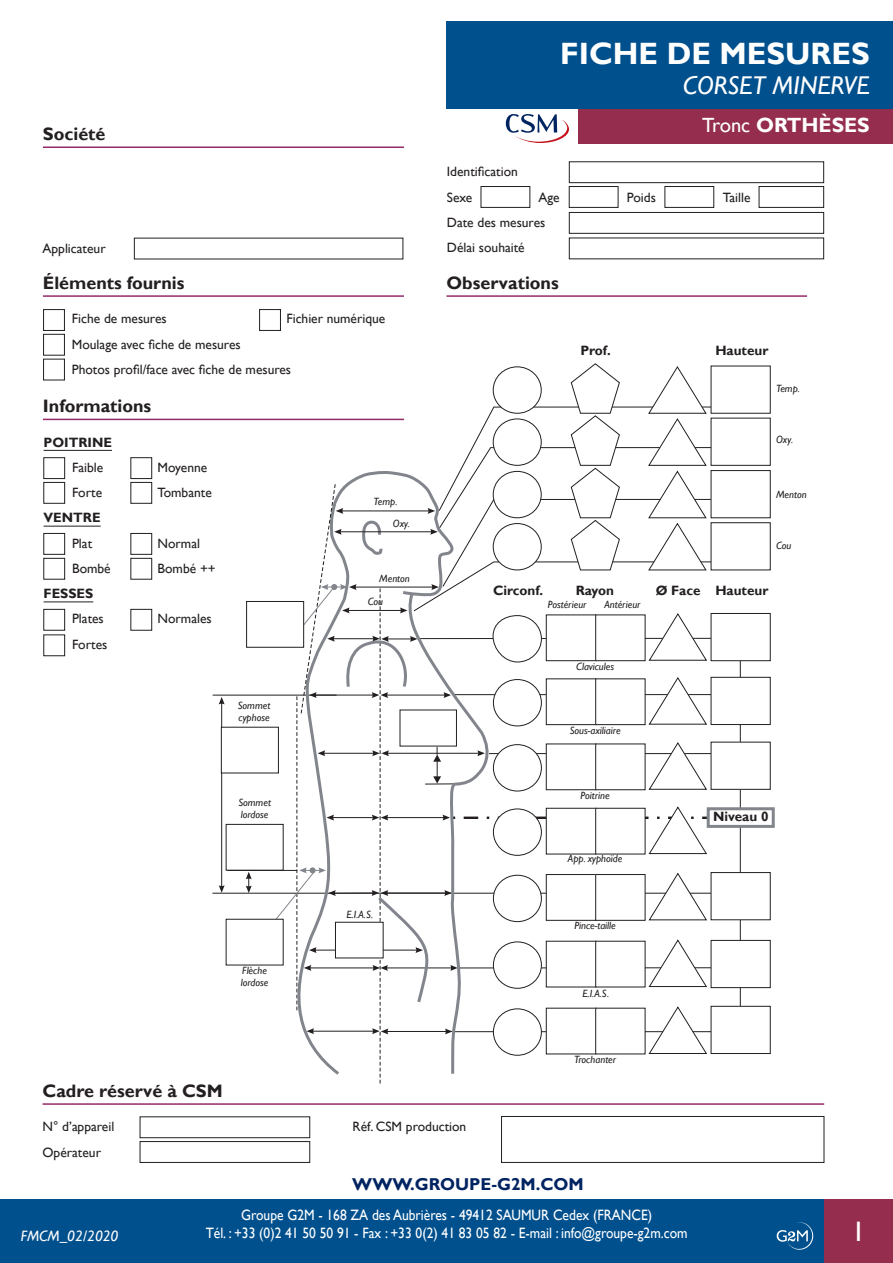
<style>
.page{position:relative;width:893px;height:1263px;background:#fff}
.page>*{position:absolute;margin:0;border:0;box-sizing:border-box;transform-origin:0 0}
.t1{font:700 30.9px "Gill Sans";color:#fff}
.t2{font:28.2px "Gill Sans";color:#fff}
.t3{font:italic 25.65px "Gill Sans";color:#fff}
.t4{font:700 20.55px "Gill Sans";color:#fff}
.t5{font:700 18px "Gill Sans";color:#231f20}
.t6{font:700 17.1px "Gill Sans";color:#002361}
.t7{font:15px/18px "Gill Sans";color:#fff;text-align:center;scale:.9 1}
.t8{font:italic 15px "Gill Sans";color:#fff}
.t9{font:13.5px/25.2px "Gill Sans";color:#231f20}
.t10{font:700 13.5px "Gill Sans";color:#231f20}
.t11{font:italic 10.5px/11.7px "Gill Sans";color:#231f20}
.s1{font-weight:400}
</style>
<div class="page">
<div style="left:578px;top:105px;width:315px;height:39px;background:#942d4e"></div>
<div style="left:446px;top:21px;width:447px;height:88px;background:#01508e"></div>
<div style="left:0;top:1199px;width:893px;height:64px;background:#01508e"></div>
<div style="left:824px;top:1199px;width:69px;height:64px;background:#942d4e"></div>
<svg style="left:777px;top:1222px;width:37px;height:28px"></svg>
<svg style="left:506px;top:114px;width:63px;height:29px"></svg>
<hr style="left:446px;top:295px;width:361px;height:2px;background:#932b69">
<hr style="left:43px;top:419px;width:361px;height:1px;background:#932b69">
<hr style="left:44px;top:450px;width:68px;height:1px;background:#231f20">
<hr style="left:44px;top:526px;width:57px;height:1px;background:#231f20">
<hr style="left:44px;top:601px;width:49px;height:1px;background:#231f20">
<div style="left:44px;top:533px;width:21px;height:21px;border:1px solid #231f20"></div>
<div style="left:44px;top:558px;width:21px;height:21px;border:1px solid #231f20"></div>
<div style="left:44px;top:609px;width:21px;height:21px;border:1px solid #231f20"></div>
<div style="left:44px;top:635px;width:21px;height:21px;border:1px solid #231f20"></div>
<div style="left:131px;top:533px;width:21px;height:21px;border:1px solid #231f20"></div>
<div style="left:131px;top:558px;width:21px;height:21px;border:1px solid #231f20"></div>
<div style="left:131px;top:609px;width:21px;height:21px;border:1px solid #231f20"></div>
<div style="left:44px;top:457px;width:21px;height:22px;border:1px solid #231f20"></div>
<div style="left:44px;top:482px;width:21px;height:21px;border:1px solid #231f20"></div>
<div style="left:131px;top:457px;width:21px;height:22px;border:1px solid #231f20"></div>
<div style="left:131px;top:482px;width:21px;height:21px;border:1px solid #231f20"></div>
<hr style="left:212px;top:893px;width:557px;height:1px;background:#231f20">
<div style="left:707px;top:807px;width:68px;height:21px;border:3px solid #82858c"></div>
<hr style="left:227px;top:870px;width:70px;height:1px;background:#231f20">
<svg style="left:246px;top:872px;width:6px;height:21px"></svg>
<hr style="left:221px;top:701px;width:1px;height:186px;background:#231f20">
<hr style="left:213px;top:695px;width:123px;height:1px;background:#231f20">
<svg style="left:219px;top:697px;width:6px;height:7px"></svg>
<svg style="left:219px;top:885px;width:6px;height:8px"></svg>
<div style="left:226px;top:824px;width:57px;height:46px;border:1px solid #231f20"></div>
<div style="left:226px;top:919px;width:57px;height:46px;border:1px solid #231f20"></div>
<div style="left:221px;top:727px;width:58px;height:46px;border:1px solid #231f20"></div>
<svg style="left:296px;top:472px;width:76px;height:603px"></svg>
<hr style="left:348px;top:610px;width:55px;height:1px;background:#231f20">
<hr style="left:354px;top:587px;width:78px;height:1px;background:#231f20">
<hr style="left:340px;top:531px;width:91px;height:1px;background:#231f20">
<hr style="left:341px;top:510px;width:87px;height:1px;background:#231f20">
<svg style="left:372px;top:363px;width:402px;height:720px"></svg>
<svg style="left:275px;top:483px;width:82px;height:527px"></svg>
<div style="left:247px;top:601px;width:57px;height:46px;background:#fff"></div>
<div style="left:246px;top:601px;width:58px;height:46px;border:1px solid #231f20"></div>
<hr style="left:43px;top:295px;width:361px;height:2px;background:#932b69">
<div style="left:43px;top:309px;width:22px;height:22px;border:1px solid #231f20"></div>
<div style="left:259px;top:309px;width:22px;height:22px;border:1px solid #231f20"></div>
<div style="left:43px;top:334px;width:22px;height:21px;border:1px solid #231f20"></div>
<div style="left:43px;top:359px;width:22px;height:21px;border:1px solid #231f20"></div>
<hr style="left:43px;top:1103px;width:781px;height:2px;background:#932b69">
<div style="left:140px;top:1116px;width:170px;height:22px;border:1px solid #231f20"></div>
<div style="left:140px;top:1141px;width:170px;height:21px;border:1px solid #231f20"></div>
<div style="left:501px;top:1116px;width:323px;height:46px;border:1px solid #231f20"></div>
<hr style="left:43px;top:146px;width:361px;height:2px;background:#932b69">
<div style="left:569px;top:162px;width:255px;height:21px;border:1px solid #231f20"></div>
<div style="left:481px;top:186px;width:49px;height:22px;border:1px solid #231f20"></div>
<div style="left:569px;top:186px;width:49px;height:22px;border:1px solid #231f20"></div>
<div style="left:665px;top:186px;width:49px;height:22px;border:1px solid #231f20"></div>
<div style="left:759px;top:186px;width:65px;height:22px;border:1px solid #231f20"></div>
<div style="left:569px;top:212px;width:255px;height:22px;border:1px solid #231f20"></div>
<h3 class="t5" style="left:43px;top:126px;width:64px">Société</h3>
<p class="t9" style="left:43px;top:237px;width:65px">Applicateur</p>
<h3 class="t5" style="left:43px;top:275px;width:143px">Éléments fournis</h3>
<p class="t9" style="left:72px;top:307px;width:96px">Fiche de mesures</p>
<p class="t9" style="left:286px;top:307px;width:100px">Fichier numérique</p>
<p class="t9" style="left:72px;top:332px;width:221px">Moulage avec fiche de mesures<br>Photos profil/face avec fiche de mesures</p>
<h3 class="t5" style="left:43px;top:399px;width:110px">Informations</h3>
<p class="t10" style="left:44px;top:436px;width:70px">POITRINE</p>
<p class="t9" style="left:72px;top:456px;width:33px">Faible</p>
<p class="t9" style="left:158px;top:456px;width:51px">Moyenne</p>
<p class="t9" style="left:72px;top:481px;width:32px">Forte</p>
<p class="t9" style="left:158px;top:481px;width:56px">Tombante</p>
<p class="t10" style="left:44px;top:512px;width:59px">VENTRE</p>
<p class="t9" style="left:72px;top:531px;width:22px">Plat</p>
<p class="t9" style="left:158px;top:531px;width:44px">Normal</p>
<p class="t9" style="left:72px;top:557px;width:40px">Bombé</p>
<p class="t9" style="left:158px;top:557px;width:60px">Bombé ++</p>
<p class="t10" style="left:44px;top:588px;width:51px">FESSES</p>
<p class="t9" style="left:72px;top:607px;width:33px">Plates</p>
<p class="t9" style="left:158px;top:607px;width:56px">Normales</p>
<p class="t9" style="left:72px;top:632px;width:37px">Fortes</p>
<p class="t11" style="left:238px;top:701px;width:34px">Sommet cyphose</p>
<p class="t11" style="left:238px;top:798px;width:34px">Sommet lordose</p>
<p class="t11" style="left:241px;top:966px;width:29px">Flèche lordose</p>
<p class="t11" style="left:374px;top:497px;width:25px">Temp.</p>
<p class="t11" style="left:393px;top:518px;width:19px">Oxy.</p>
<p class="t11" style="left:379px;top:573px;width:32px">Menton</p>
<p class="t11" style="left:368px;top:596px;width:17px">Cou</p>
<p class="t11" style="left:346px;top:910px;width:28px">E.I.A.S.</p>
<h1 class="t1" style="left:560px;top:40px;width:311px">FICHE DE MESURES</h1>
<h3 class="t3" style="left:683px;top:75px;width:188px">CORSET MINERVE</h3>
<h3 class="t4" style="left:702px;top:117px;width:169px"><span class="s1">Tronc</span> ORTHÈSES</h3>
<p class="t9" style="left:447px;top:159px;width:73px">Identification<br>Sexe</p>
<p class="t9" style="left:538px;top:185px;width:23px">Age</p>
<p class="t9" style="left:627px;top:185px;width:31px">Poids</p>
<p class="t9" style="left:723px;top:185px;width:29px">Taille</p>
<p class="t9" style="left:447px;top:211px;width:100px">Date des mesures<br>Délai souhaité</p>
<h3 class="t5" style="left:446px;top:275px;width:114px">Observations</h3>
<p class="t10" style="left:580px;top:345px;width:32px">Prof.</p>
<p class="t10" style="left:715px;top:345px;width:55px">Hauteur</p>
<p class="t11" style="left:776px;top:384px;width:25px">Temp.</p>
<p class="t11" style="left:776px;top:434px;width:19px">Oxy.</p>
<p class="t11" style="left:776px;top:489px;width:32px">Menton</p>
<p class="t10" style="left:493px;top:585px;width:52px">Circonf.</p>
<p class="t10" style="left:576px;top:585px;width:40px">Rayon</p>
<p class="t11" style="left:548px;top:600px;width:40px">Postérieur</p>
<p class="t11" style="left:604px;top:600px;width:38px">Antérieur</p>
<p class="t11" style="left:776px;top:540px;width:17px">Cou</p>
<p class="t10" style="left:656px;top:585px;width:114px">Ø Face Hauteur</p>
<p class="t11" style="left:576px;top:661px;width:39px">Clavicules</p>
<p class="t11" style="left:570px;top:726px;width:52px">Sous-axiliaire</p>
<p class="t11" style="left:581px;top:790px;width:31px">Poitrine</p>
<p class="t11" style="left:568px;top:854px;width:56px">App. xyphoïde</p>
<p class="t11" style="left:575px;top:920px;width:43px">Pince-taille</p>
<p class="t10" style="left:713px;top:811px;width:57px">Niveau 0</p>
<p class="t11" style="left:582px;top:988px;width:28px">E.I.A.S.</p>
<p class="t11" style="left:574px;top:1054px;width:43px">Trochanter</p>
<h3 class="t5" style="left:43px;top:1083px;width:182px">Cadre réservé à CSM</h3>
<p class="t9" style="left:43px;top:1115px;width:73px">N° d’appareil<br>Opérateur</p>
<p class="t9" style="left:352px;top:1114px;width:115px">Réf. CSM production</p>
<p class="t6" style="left:352px;top:1177px;width:233px">WWW.GROUPE-G2M.COM</p>
<p class="t7" style="left:206px;top:1207px;width:537px">Groupe G2M - 168 ZA des Aubrières - 49412 SAUMUR Cedex (FRANCE)<br>Tél. : +33 (0)2 41 50 50 91 - Fax : +33 0(2) 41 83 05 82 - E-mail : info@groupe-g2m.com</p>
<p class="t8" style="left:21px;top:1230px;width:99px">FMCM_02/2020</p>
<h2 class="t2" style="left:851px;top:1220px;width:16px">1</h2>
</div>
